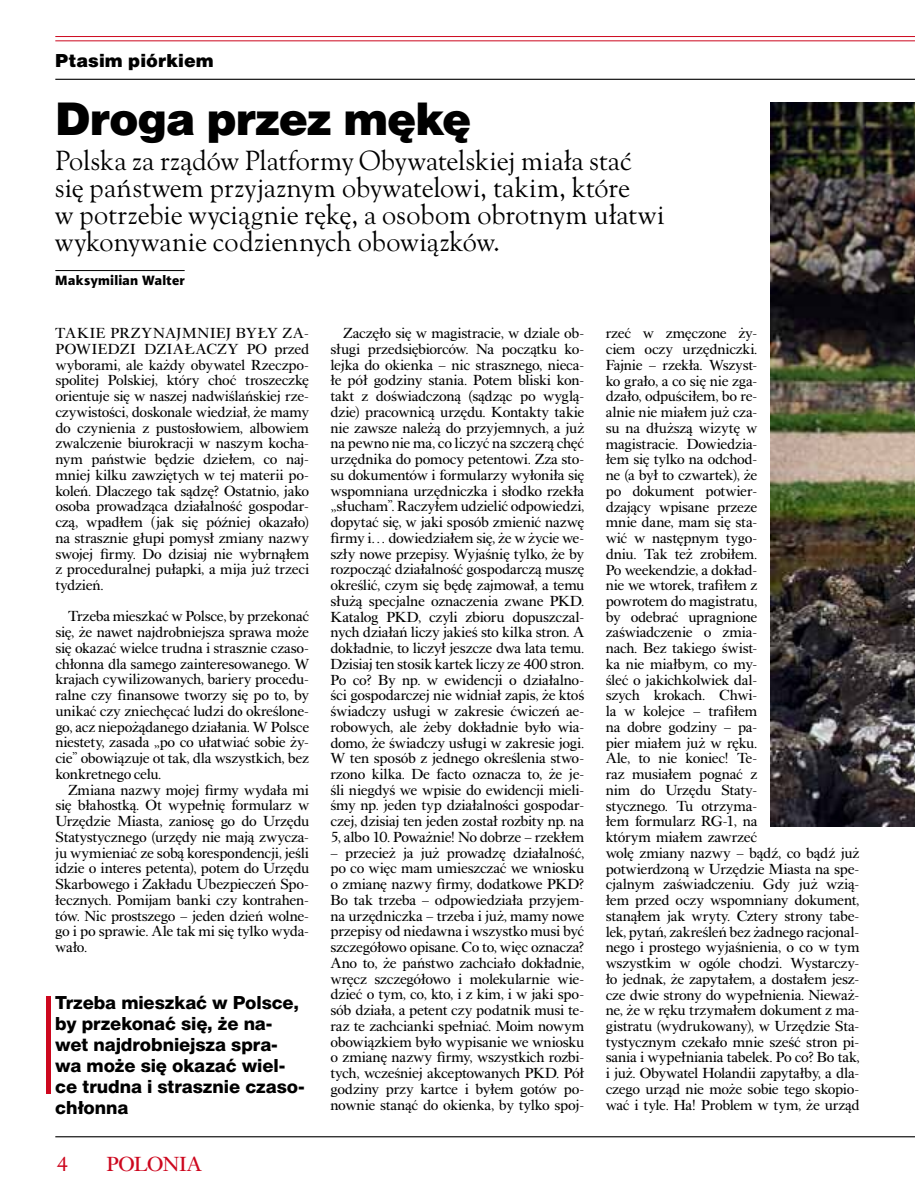
<style>
.page{position:relative;width:915px;height:1191px;background:#fff}
.page>*{position:absolute;margin:0;border:0;box-sizing:border-box;transform-origin:0 0}
.t1{font:45px "Switzer EFN Black";letter-spacing:-.025em;color:#000}
.t2{font:24px/27px "Goldy Olds EFN";letter-spacing:-.005em;color:#000}
.t3{font:21px "Alpha Book EFN";letter-spacing:-.03em;color:#cd071e;scale:1.05 1}
.t4{font:21px "Alpha Book EFN";letter-spacing:-.03em;color:#cd071e}
.t5{font:18px/21px "Switzer EFN Heavy";letter-spacing:-.01em;color:#000}
.t6{font:18px "Switzer EFN Black";letter-spacing:.005em;color:#000}
.t7{font:15px/15.8px "Alpha Book EFN";letter-spacing:-.02em;color:#000;text-align:justify;scale:1.05 1}
.t8{font:15px/15.8px "Alpha Book EFN";letter-spacing:.035em;color:#000;scale:1.05 1}
.t9{font:13.5px "Aerton EFN Black";letter-spacing:.015em;color:#000}
</style>
<div class="page">
<hr style="left:55px;top:270px;width:129px;height:1px;background:#000">
<hr style="left:47px;top:996px;width:4px;height:98px;background:#cd071e">
<img style="left:770px;top:102px;width:144px;height:724px">
<hr style="left:55px;top:36px;width:859px;height:1px;background:#cd071e">
<hr style="left:55px;top:41px;width:859px;height:1px;background:#cd071e">
<hr style="left:55px;top:79px;width:859px;height:1px;background:#000">
<hr style="left:55px;top:1136px;width:859px;height:1px;background:#000">
<p class="t6" style="left:55px;top:50px;width:160px">Ptasim piórkiem</p>
<h1 class="t1" style="left:55px;top:93px;width:418px">Droga przez mękę</h1>
<h2 class="t2" style="left:55px;top:146px;width:610px">Polska za rządów Platformy Obywatelskiej miała stać się państwem przyjaznym obywatelowi, takim, które<br>w potrzebie wyciągnie rękę, a osobom obrotnym ułatwi wykonywanie codziennych obowiązków.</h2>
<p class="t9" style="left:55px;top:272px;width:131px">Maksymilian Walter</p>
<p class="t8" style="left:55px;top:325px;width:243px">Takie przynajmniej były za&shy;powi</p>
<p class="t7" style="left:55px;top:341px;width:243px;text-indent:42px">edzi działaczy PO przed wyborami, ale każdy obywatel Rzeczpo&shy;spolitej Polskiej, który choć troszeczkę orientuje się w naszej nadwiślańskiej rze&shy;czywistości, doskonale wiedział, że mamy do czynienia z pustosłowiem, albowiem zwalczenie biurokracji w naszym kocha&shy;nym państwie będzie dziełem, co naj&shy;mniej kilku zawziętych w tej materii po&shy;koleń. Dlaczego tak sądzę? Ostatnio, jako osoba prowadząca działalność gospodar&shy;czą, wpadłem (jak się później okazało) na strasznie głupi pomysł zmiany nazwy swojej firmy. Do dzisiaj nie wybrnąłem z proceduralnej pułapki, a mija już trzeci tydzień.</p>
<p class="t7" style="left:55px;top:609px;width:243px;text-indent:13px">Trzeba mieszkać w Polsce, by przekonać się, że nawet najdrobniejsza sprawa może się okazać wielce trudna i strasznie czaso&shy;chłonna dla samego zainteresowanego. W krajach cywilizowanych, bariery procedu&shy;ralne czy finansowe tworzy się po to, by unikać czy zniechęcać ludzi do określone&shy;go, acz niepożądanego działania. W Polsce niestety, zasada „po co ułatwiać sobie ży&shy;cie” obowiązuje ot tak, dla wszystkich, bez konkretnego celu.</p>
<p class="t7" style="left:55px;top:782px;width:243px;text-indent:13px">Zmiana nazwy mojej firmy wydała mi się błahostką. Ot wypełnię formularz w Urzędzie Miasta, zaniosę go do Urzędu Statystycznego (urzędy nie mają zwycza&shy;ju wymieniać ze sobą korespondencji, jeśli idzie o interes petenta), potem do Urzędu Skarbowego i Zakładu Ubezpieczeń Spo&shy;łecznych. Pomijam banki czy kontrahen&shy;tów. Nic prostszego – jeden dzień wolne&shy;go i po sprawie. Ale tak mi się tylko wyda&shy;wało.</p>
<p class="t5" style="left:55px;top:992px;width:251px">Trzeba mieszkać w Polsce, by przekonać się, że na&shy;wet najdrobniejsza spra&shy;wa może się okazać wiel&shy;ce trudna i strasznie czaso&shy;chłonna</p>
<h3 class="t4" style="left:57px;top:1151px;width:12px">4</h3>
<h3 class="t3" style="left:106px;top:1151px;width:93px">POLONIA</h3>
<p class="t7" style="left:330px;top:326px;width:243px;text-indent:13px">Zaczęło się w magistracie, w dziale ob&shy;sługi przedsiębiorców. Na początku ko&shy;lejka do okienka – nic strasznego, nieca&shy;łe pół godziny stania. Potem bliski kon&shy;takt z doświadczoną (sądząc po wyglą&shy;dzie) pracownicą urzędu. Kontakty takie nie zawsze należą do przyjemnych, a już na pewno nie ma, co liczyć na szczerą chęć urzędnika do pomocy petentowi. Zza sto&shy;su dokumentów i formularzy wyłoniła się wspomniana urzędniczka i słodko rzekła „słucham”. Raczyłem udzielić odpowiedzi, dopytać się, w jaki sposób zmienić nazwę firmy i… dowiedziałem się, że w życie we&shy;szły nowe przepisy. Wyjaśnię tylko, że by rozpocząć działalność gospodarczą muszę określić, czym się będę zajmował, a temu służą specjalne oznaczenia zwane PKD</p>
<p class="t7" style="left:581px;top:593px;width:5px">.</p>
<p class="t7" style="left:330px;top:609px;width:243px;text-indent:87px">, czyli zbioru dopuszczal&shy;nych działań liczy jakieś sto kilka stron. A dokładnie, to liczył jeszcze dwa lata temu.<br>Dzisiaj ten stosik kartek liczy ze 400 stron.<br>Po co? By np. w ewidencji o działalno&shy;ści gospodarczej nie widniał zapis, że ktoś świadczy usługi w zakresie ćwiczeń ae&shy;robowych, ale żeby dokładnie było wia&shy;domo, że świadczy usługi w zakresie jogi.<br>W ten sposób z jednego określenia stwo&shy;rzono kilka. De facto oznacza to, że je&shy;śli niegdyś we wpisie do ewidencji mieli&shy;śmy np. jeden typ działalności gospodar&shy;czej, dzisiaj ten jeden został rozbity np. na 5, albo 10. Poważnie! No dobrze – rzekłem</p>
<p class="t7" style="left:330px;top:845px;width:243px">– przecież ja już prowadzę działalność, po co więc mam umieszczać we wniosku o zmianę nazwy firmy, dodatkowe PKD</p>
<p class="t7" style="left:330px;top:609px;width:65px">Katalog PKD</p>
<p class="t7" style="left:330px;top:876px;width:243px;text-indent:248px">?<br>Bo tak trzeba – odpowiedziała przyjem&shy;na urzędniczka – trzeba i już, mamy nowe przepisy od niedawna i wszystko musi być szczegółowo opisane. Co to, więc oznacza?<br>Ano to, że państwo zachciało dokładnie, wręcz szczegółowo i molekularnie wie&shy;dzieć o tym, co, kto, i z kim, i w jaki spo&shy;sób działa, a petent czy podatnik musi te&shy;raz te zachcianki spełniać. Moim nowym obowiązkiem było wypisanie we wniosku o zmianę nazwy firmy, wszystkich rozbi&shy;tych, wcześniej akceptowanych PKD</p>
<p class="t7" style="left:330px;top:1065px;width:243px;text-indent:225px">. Pół godziny przy kartce i byłem gotów po&shy;nownie stanąć do okienka, by tylko spoj-</p>
<p class="t7" style="left:605px;top:326px;width:243px;text-align:left">rzeć w zmęczone ży-<br>ciem oczy urzędniczki.<br>Fajnie – rzekła. Wszyst-<br>ko grało, a co się nie zga-<br>dzało, odpuściłem, bo re-<br>alnie nie miałem już cza-<br>su na dłuższą wizytę w<br>magistracie. Dowiedzia-<br>łem się tylko na odchod-<br>ne (a był to czwartek), że<br>po dokument potwier-<br>dzający wpisane przeze<br>mnie dane, mam się sta-<br>wić w następnym tygo-<br>dniu. Tak też zrobiłem.<br>Po weekendzie, a dokład-<br>nie we wtorek, trafiłem z<br>powrotem do magistratu,<br>by odebrać upragnione<br>zaświadczenie o zmia-<br>nach. Bez takiego świst-<br>ka nie miałbym, co my-<br>śleć o jakichkolwiek dal-<br>szych krokach. Chwi-<br>la w kolejce – trafiłem<br>na dobre godziny – pa-<br>pier miałem już w ręku.<br>Ale, to nie koniec! Te-<br>raz musiałem pognać z<br>nim do Urzędu Staty-<br>stycznego. Tu otrzyma-<br>łem formularz RG-1, na<br>którym miałem zawrzeć<br>wolę zmiany nazwy – bądź, co bądź już potwierdzoną w Urzędzie Miasta na spe&shy;cjalnym zaświadczeniu. Gdy już wzią&shy;łem przed oczy wspomniany dokument, stanąłem jak wryty. Cztery strony tabe&shy;lek, pytań, zakreśleń bez żadnego racjonal&shy;nego i prostego wyjaśnienia, o co w tym wszystkim w ogóle chodzi. Wystarczy&shy;ło jednak, że zapytałem, a dostałem jesz&shy;cze dwie strony do wypełnienia. Nieważ&shy;ne, że w ręku trzymałem dokument z ma&shy;gistratu (wydrukowany), w Urzędzie Sta&shy;tystycznym czekało mnie sześć stron pi&shy;sania i wypełniania tabelek. Po co? Bo tak, i już. Obywatel Holandii zapytałby, a dla&shy;czego urząd nie może sobie tego skopio&shy;wać i tyle. Ha! Problem w tym, że urząd</p>
</div>
